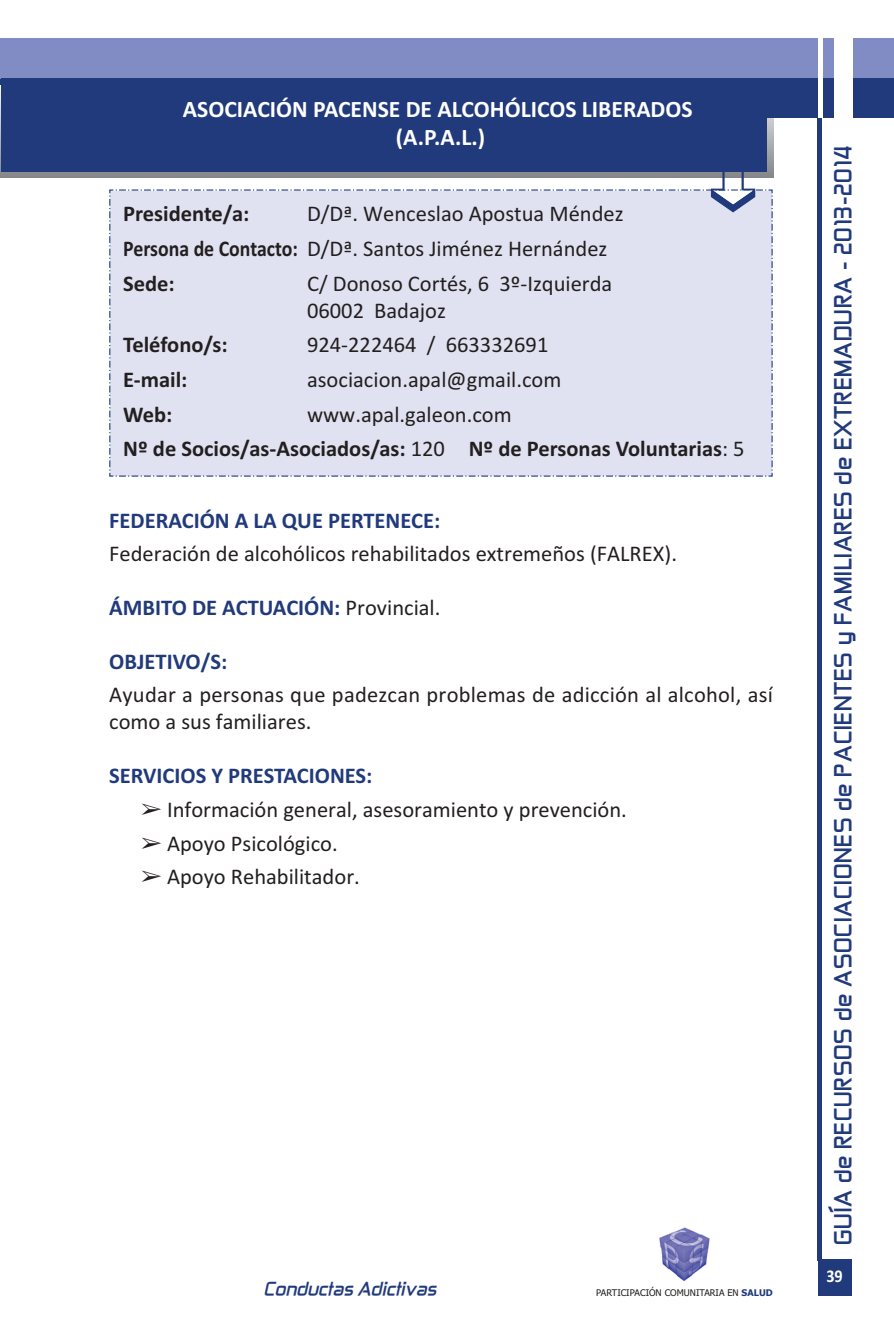
<style>
.page{position:relative;width:894px;height:1339px;background:#fff}
.page>*{position:absolute;margin:0;border:0;box-sizing:border-box;transform-origin:0 0}
.t1{font:23.62px/28.3px "Calibri Bold OTF";color:#fff;text-align:center}
.t2{font:22.5px/27px "Calibri";color:#231f20}
.t3{font:22.5px "Calibri Bold OTF";color:#231f20}
.t4{font:22.5px "Calibri Bold OTF";color:#203a7b}
.t5{font:700 19.8px "Zekton";letter-spacing:.045em;color:#203a7b}
.t6{font:18px "Calibri Bold OTF";color:#fff;scale:.9 1}
.t7{font:italic 700 15.75px "Zekton";color:#203a7b}
.t8{font:9.22px "Tahoma";color:#231f20}
.s1{font-family:"Calibri Bold OTF"}
.s2{font-family:"Calibri"}
.s3{font-family:"Calibri";color:#231f20}
.s4{font-weight:700;color:#203a7b}
</style>
<div class="page">
<hr style="left:0;top:38px;width:1px;height:41px;background:#828cc4">
<hr style="left:0;top:86px;width:1px;height:92px;background:#87898c">
<hr style="left:0;top:79px;width:1px;height:92px;background:#203a7b">
<div style="left:1px;top:79px;width:765px;height:92px;background:#203a7b"></div>
<div style="left:1px;top:38px;width:892px;height:41px;background:#828cc4"></div>
<div style="left:1px;top:79px;width:892px;height:39px;background:#203a7b"></div>
<div style="left:817px;top:38px;width:5px;height:80px;background:#fff"></div>
<hr style="left:817px;top:118px;width:4px;height:1142px;background:#203a7b">
<div style="left:834px;top:38px;width:18px;height:80px;background:#fff"></div>
<div style="left:817px;top:1258px;width:34px;height:37px;background:#203a7b"></div>
<svg style="left:109px;top:166px;width:664px;height:311px"></svg>
<img style="left:659px;top:1227px;width:51px;height:54px">
<p class="t1" style="left:183px;top:97px;width:511px">ASOCIACIÓN PACENSE DE ALCOHÓLICOS LIBERADOS (A.P.A.L.)</p>
<p class="t3" style="left:123px;top:206px;width:128px">Presidente/a:</p>
<p class="t2" style="left:123px;top:198px;width:502px;line-height:34.6px;text-indent:184px">D/Dª. Wenceslao Apostua Méndez<br><span class="s1">Persona de Contacto:</span> D/Dª. Santos Jiménez Hernández</p>
<p class="t3" style="left:123px;top:275px;width:53px">Sede:</p>
<p class="t2" style="left:307px;top:271px;width:307px">C/ Donoso Cortés, 6 3º-Izquierda<br>06002 Badajoz</p>
<p class="t3" style="left:123px;top:337px;width:106px">Teléfono/s:</p>
<p class="t2" style="left:307px;top:333px;width:243px">924-222464 / 663332691</p>
<p class="t3" style="left:123px;top:372px;width:66px">E-mail:</p>
<p class="t2" style="left:307px;top:368px;width:256px">asociacion.apal@gmail.com</p>
<p class="t3" style="left:123px;top:406px;width:51px">Web:</p>
<p class="t2" style="left:307px;top:402px;width:206px">www.apal.galeon.com</p>
<p class="t3" style="left:123px;top:441px;width:623px">Nº de Socios/as-Asociados/as: <span class="s2">120</span> Nº de Personas Voluntarias<span class="s2">: 5</span></p>
<p class="t4" style="left:109px;top:512px;width:332px">FEDERACIÓN A LA QUE PERTENECE:</p>
<p class="t2" style="left:109px;top:541px;width:569px">Federación de alcohólicos rehabilitados extremeños (FALREX).</p>
<p class="t4" style="left:109px;top:599px;width:333px">ÁMBITO DE ACTUACIÓN: <span class="s3">Provincial.</span></p>
<p class="t4" style="left:109px;top:653px;width:119px">OBJETIVO/S:</p>
<p class="t2" style="left:109px;top:683px;width:665px">Ayudar a personas que padezcan problemas de adicción al alcohol, así como a sus familiares.</p>
<p class="t4" style="left:109px;top:768px;width:265px">SERVICIOS Y PRESTACIONES:</p>
<p class="t2" style="left:141px;top:797px;width:487px">➢ Información general, asesoramiento y prevención.</p>
<p class="t2" style="left:141px;top:831px;width:198px">➢ Apoyo Psicológico.</p>
<p class="t2" style="left:141px;top:865px;width:220px">➢ Apoyo Rehabilitador.</p>
<p class="t7" style="left:264px;top:1281px;width:177px">Conductas Adictivas</p>
<p class="t8" style="left:596px;top:1286px;width:178px">PARTICIPACIÓN COMUNITARIA EN <span class="s4">SALUD</span></p>
<p class="t5" style="left:834px;top:1245px;width:1101px;rotate:-90deg">GUÍA de RECURSOS de ASOCIACIONES de PACIENTES y FAMILIARES de EXTREMADURA - 2013-2014</p>
<p class="t6" style="left:826px;top:1269px;width:20px">39</p>
</div>
